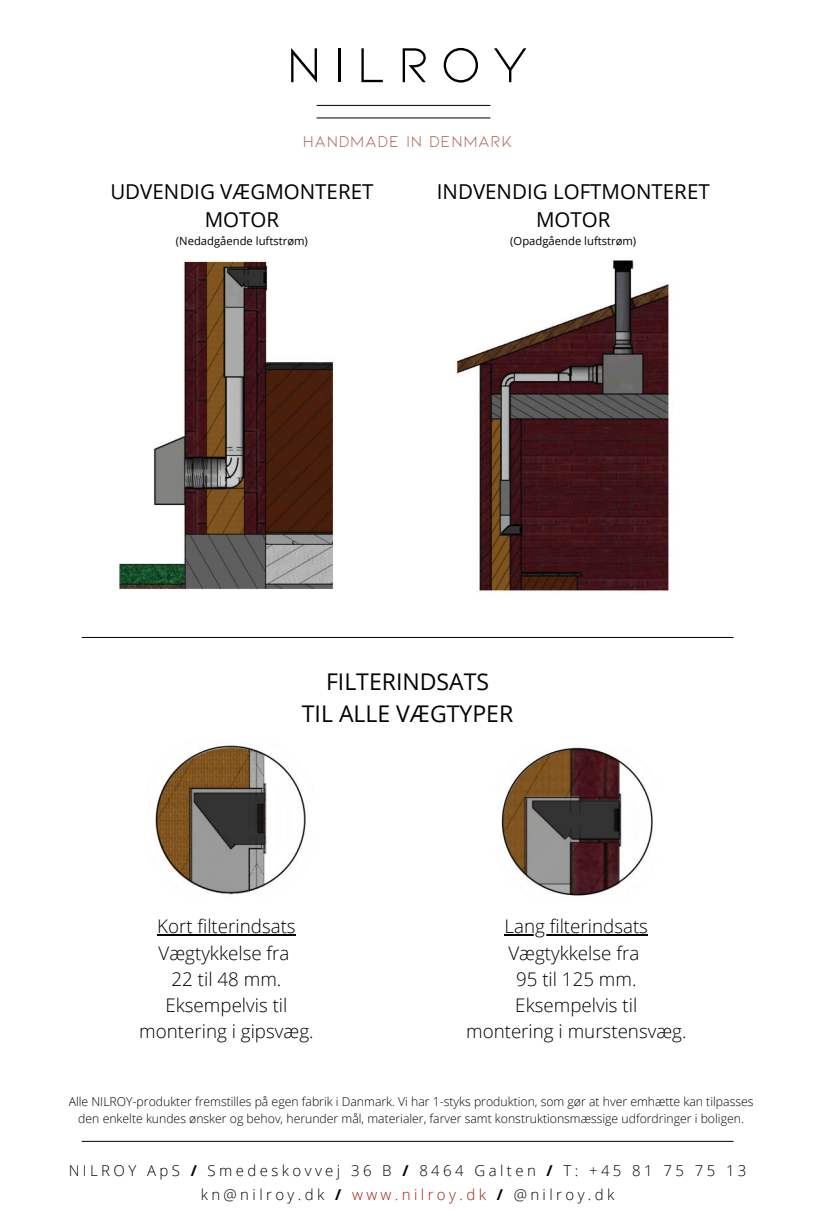
<style>
.page{position:relative;width:815px;height:1223px;background:#fff}
.page>*{position:absolute;margin:0;border:0;box-sizing:border-box;transform-origin:0 0}
.t1{font:52.12px "KIONA";letter-spacing:.21em;color:#000}
.t2{font:23px/31.9px "Open Sans";color:#000;text-align:center}
.t3{font:20.5px/28.1px "Open Sans";color:#000;text-align:center}
.t4{font:300 18.75px/26.2px "Open Sans";color:#000;text-align:center}
.t5{font:16.75px "KIONA";letter-spacing:.04em;color:#a85f4b}
.t6{font:300 15px/23.5px "Open Sans";letter-spacing:.225em;color:#000;text-align:center}
.t7{font:300 12.25px/16.9px "Open Sans";color:#000;text-align:center}
.t8{font:11.25px "Open Sans";color:#000}
.s1{font-weight:700}
.s2{color:#9f1c0f}
</style>
<div class="page">
<img style="left:456px;top:260px;width:213px;height:332px">
<img style="left:119px;top:261px;width:215px;height:329px">
<img style="left:155px;top:745px;width:151px;height:150px">
<img style="left:501px;top:747px;width:152px;height:149px">
<hr style="left:157px;top:934px;width:139px;height:2px;background:#000">
<hr style="left:504px;top:934px;width:144px;height:2px;background:#000">
<hr style="left:82px;top:637px;width:651px;height:1px;background:#000">
<hr style="left:317px;top:105px;width:173px;height:1px;background:#000">
<hr style="left:317px;top:118px;width:173px;height:1px;background:#000">
<hr style="left:82px;top:1140px;width:651px;height:1px;background:#000">
<h1 class="t1" style="left:286px;top:33px;width:244px">NILROY</h1>
<h3 class="t5" style="left:303px;top:132px;width:211px">HANDMADE IN DENMARK</h3>
<h3 class="t3" style="left:110px;top:176px;width:265px">UDVENDIG VÆGMONTERET<br>MOTOR</h3>
<p class="t8" style="left:176px;top:234px;width:133px">(Nedadgående luftstrøm)</p>
<h3 class="t3" style="left:437px;top:176px;width:274px">INDVENDIG LOFTMONTERET<br>MOTOR</h3>
<p class="t8" style="left:510px;top:234px;width:127px">(Opadgående luftstrøm)</p>
<h2 class="t2" style="left:302px;top:665px;width:213px">FILTERINDSATS<br>TIL ALLE VÆGTYPER</h2>
<h3 class="t4" style="left:139px;top:912px;width:176px">Kort filterindsats<br>Vægtykkelse fra<br>22 til 48 mm.<br>Eksempelvis til montering i gipsvæg.</h3>
<h3 class="t4" style="left:466px;top:912px;width:222px">Lang filterindsats<br>Vægtykkelse fra<br>95 til 125 mm.<br>Eksempelvis til<br>montering i murstensvæg.</h3>
<p class="t7" style="left:69px;top:1092px;width:686px">Alle NILROY-produkter fremstilles på egen fabrik i Danmark. Vi har 1-styks produktion, som gør at hver emhætte kan tilpasses den enkelte kundes ønsker og behov, herunder mål, materialer, farver samt konstruktionsmæssige udfordringer i boligen.</p>
<p class="t6" style="left:69px;top:1158px;width:679px">NILROY ApS <span class="s1">/</span> Smedeskovvej 36 B <span class="s1">/</span> 8464 Galten <span class="s1">/</span> T: +45 81 75 75 13 kn@nilroy.dk <span class="s1">/</span> <span class="s2">www.nilroy.dk</span> <span class="s1">/</span> @nilroy.dk</p>
</div>
